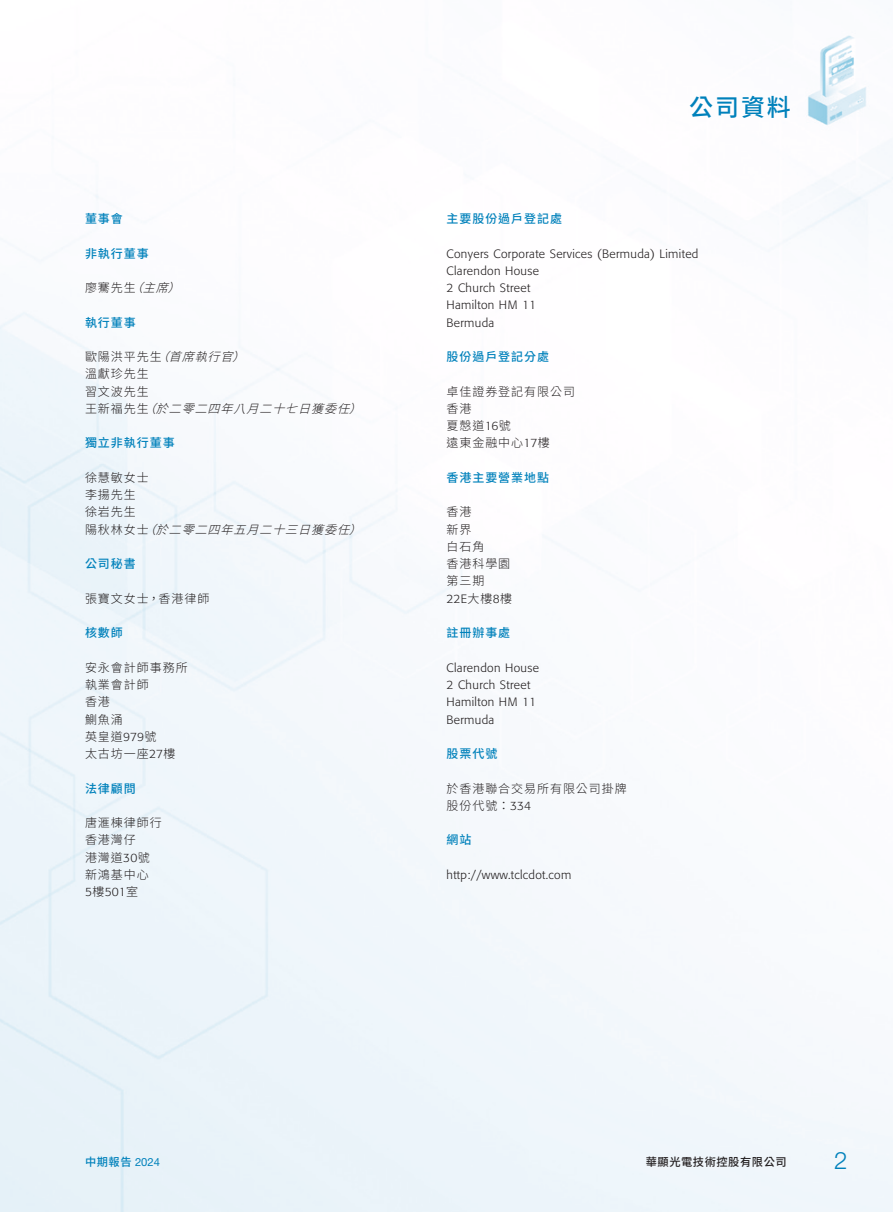
<style>
.page{position:relative;width:893px;height:1212px;background:#fff}
.page>*{position:absolute;margin:0;border:0;box-sizing:border-box;transform-origin:0 0}
.t1{font:500 24px "Source Han Sans TC";color:#0081bb}
.t2{font:300 24px "Helvetica Neue LT Std";color:#0081bb}
.Body_Text{font:300 12px "Source Han Sans TC";letter-spacing:.08em;color:#231f20}
.Body_Text-2{font:300 12px "Formata";letter-spacing:.03em;color:#231f20}
.Heading_1{font:500 12px "Source Han Sans TC";letter-spacing:.08em;color:#0081bb}
.Body_Text-3{font:italic 300 12px "Source Han Sans TC";color:#231f20}
.Heading_2{font:500 12px "Source Han Sans TC";letter-spacing:.08em;color:#0081bb}
.t3{font:500 11.25px "Source Han Sans TC";letter-spacing:.05em;color:#231f20}
.t4{font:500 11.25px "Source Han Sans TC";color:#0081bb}
.s1{font-family:"Formata"}
.s2{font-family:"Source Han Sans TC"}
.s3{font-family:"Helvetica Neue LT Std";font-weight:400}
</style>
<div class="page">
<p class="Heading_1" style="left:85px;top:212px;width:39px">董事會</p>
<p class="Heading_2" style="left:85px;top:246px;width:65px">非執行董事</p>
<p class="Body_Text-3" style="left:131px;top:281px;width:23px">（</p>
<p class="Body_Text-3" style="left:168px;top:281px;width:23px">(</p>
<p class="Body_Text" style="left:85px;top:281px;width:52px">廖騫先生</p>
<p class="Heading_2" style="left:85px;top:315px;width:52px">執行董事</p>
<p class="Body_Text-3" style="left:143px;top:281px;width:36px">主席</p>
<p class="Body_Text-3" style="left:157px;top:350px;width:23px">（</p>
<p class="Body_Text-3" style="left:232px;top:350px;width:23px">(</p>
<p class="Body_Text-3" style="left:169px;top:350px;width:74px">首席執行官</p>
<p class="Body_Text" style="left:85px;top:350px;width:78px">歐陽洪平先生</p>
<p class="Body_Text" style="left:85px;top:367px;width:65px">溫獻珍先生</p>
<p class="Body_Text" style="left:85px;top:384px;width:65px">習文波先生</p>
<p class="Body_Text-3" style="left:144px;top:402px;width:23px">（</p>
<p class="Body_Text-3" style="left:349px;top:402px;width:23px">(</p>
<p class="Body_Text-3" style="left:156px;top:402px;width:204px">於二零二四年八月二十七日獲委任</p>
<p class="Body_Text" style="left:85px;top:402px;width:65px">王新福先生</p>
<p class="Heading_2" style="left:85px;top:436px;width:91px">獨立非執行董事</p>
<p class="Body_Text" style="left:85px;top:471px;width:65px">徐慧敏女士</p>
<p class="Body_Text" style="left:85px;top:488px;width:52px">李揚先生</p>
<p class="Body_Text" style="left:85px;top:505px;width:52px">徐岩先生</p>
<p class="Body_Text-3" style="left:144px;top:522px;width:23px">（</p>
<p class="Body_Text-3" style="left:349px;top:522px;width:23px">(</p>
<p class="Body_Text" style="left:85px;top:522px;width:65px">陽秋林女士</p>
<p class="Heading_1" style="left:85px;top:557px;width:52px">公司秘書</p>
<p class="Body_Text" style="left:85px;top:591px;width:126px">張寶文女士，香港律師</p>
<p class="Heading_1" style="left:85px;top:626px;width:39px">核數師</p>
<p class="Body_Text" style="left:85px;top:660px;width:104px">安永會計師事務所</p>
<p class="Body_Text" style="left:85px;top:678px;width:65px">執業會計師</p>
<p class="Body_Text" style="left:85px;top:695px;width:26px">香港</p>
<p class="Body_Text" style="left:85px;top:712px;width:39px">鰂魚涌</p>
<p class="Body_Text" style="left:85px;top:729px;width:73px">英皇道<span class="s1">979</span>號</p>
<p class="Body_Text" style="left:85px;top:747px;width:92px">太古坊一座<span class="s1">27</span>樓</p>
<p class="Heading_1" style="left:85px;top:781px;width:52px">法律顧問</p>
<p class="Body_Text" style="left:85px;top:816px;width:78px">唐滙棟律師行</p>
<p class="Body_Text" style="left:85px;top:833px;width:52px">香港灣仔</p>
<p class="Body_Text" style="left:85px;top:850px;width:66px">港灣道<span class="s1">30</span>號</p>
<p class="Body_Text" style="left:85px;top:867px;width:65px">新鴻基中心</p>
<p class="Body_Text-2" style="left:85px;top:885px;width:55px">5<span class="s2">樓</span>501<span class="s2">室</span></p>
<p class="Body_Text-3" style="left:156px;top:522px;width:204px">於二零二四年五月二十三日獲委任</p>
<h1 class="t1" style="left:689px;top:94px;width:103px">公司資料</h1>
<p class="Heading_1" style="left:446px;top:212px;width:117px">主要股份過戶登記處</p>
<p class="Body_Text-2" style="left:446px;top:246px;width:253px">Conyers Corporate Services (Bermuda) Limited</p>
<p class="Body_Text-2" style="left:446px;top:264px;width:94px">Clarendon House</p>
<p class="Body_Text-2" style="left:446px;top:281px;width:85px">2 Church Street</p>
<p class="Body_Text-2" style="left:446px;top:298px;width:91px">Hamilton HM 11</p>
<p class="Body_Text-2" style="left:446px;top:315px;width:49px">Bermuda</p>
<p class="Heading_1" style="left:446px;top:350px;width:104px">股份過戶登記分處</p>
<p class="Body_Text" style="left:446px;top:384px;width:130px">卓佳證券登記有限公司</p>
<p class="Body_Text" style="left:446px;top:402px;width:26px">香港</p>
<p class="Body_Text" style="left:446px;top:419px;width:66px">夏慤道<span class="s1">16</span>號</p>
<p class="Body_Text" style="left:446px;top:436px;width:105px">遠東金融中心<span class="s1">17</span>樓</p>
<p class="Heading_1" style="left:446px;top:471px;width:104px">香港主要營業地點</p>
<p class="Body_Text" style="left:446px;top:505px;width:26px">香港</p>
<p class="Body_Text" style="left:446px;top:522px;width:26px">新界</p>
<p class="Body_Text" style="left:446px;top:540px;width:39px">白石角</p>
<p class="Body_Text" style="left:446px;top:557px;width:65px">香港科學園</p>
<p class="Body_Text" style="left:446px;top:574px;width:39px">第三期</p>
<p class="Body_Text-2" style="left:446px;top:591px;width:67px">22E<span class="s2">大樓</span>8<span class="s2">樓</span></p>
<p class="Heading_1" style="left:446px;top:626px;width:65px">註冊辦事處</p>
<p class="Body_Text-2" style="left:446px;top:660px;width:94px">Clarendon House</p>
<p class="Body_Text-2" style="left:446px;top:678px;width:85px">2 Church Street</p>
<p class="Body_Text-2" style="left:446px;top:695px;width:91px">Hamilton HM 11</p>
<p class="Body_Text-2" style="left:446px;top:712px;width:49px">Bermuda</p>
<p class="Heading_1" style="left:446px;top:747px;width:52px">股票代號</p>
<p class="Body_Text" style="left:446px;top:781px;width:182px">於香港聯合交易所有限公司掛牌</p>
<p class="Body_Text" style="left:446px;top:798px;width:86px">股份代號：<span class="s1">334</span></p>
<p class="Heading_1" style="left:446px;top:833px;width:26px">網站</p>
<p class="Body_Text-2" style="left:446px;top:867px;width:126px">http://www.tclcdot.com</p>
<p class="t4" style="left:85px;top:1155px;width:76px">中期報告 <span class="s3">2024</span></p>
<p class="t3" style="left:646px;top:1155px;width:142px">華顯光電技術控股有限公司</p>
<h1 class="t2" style="left:834px;top:1145px;width:15px">2</h1>
</div>
